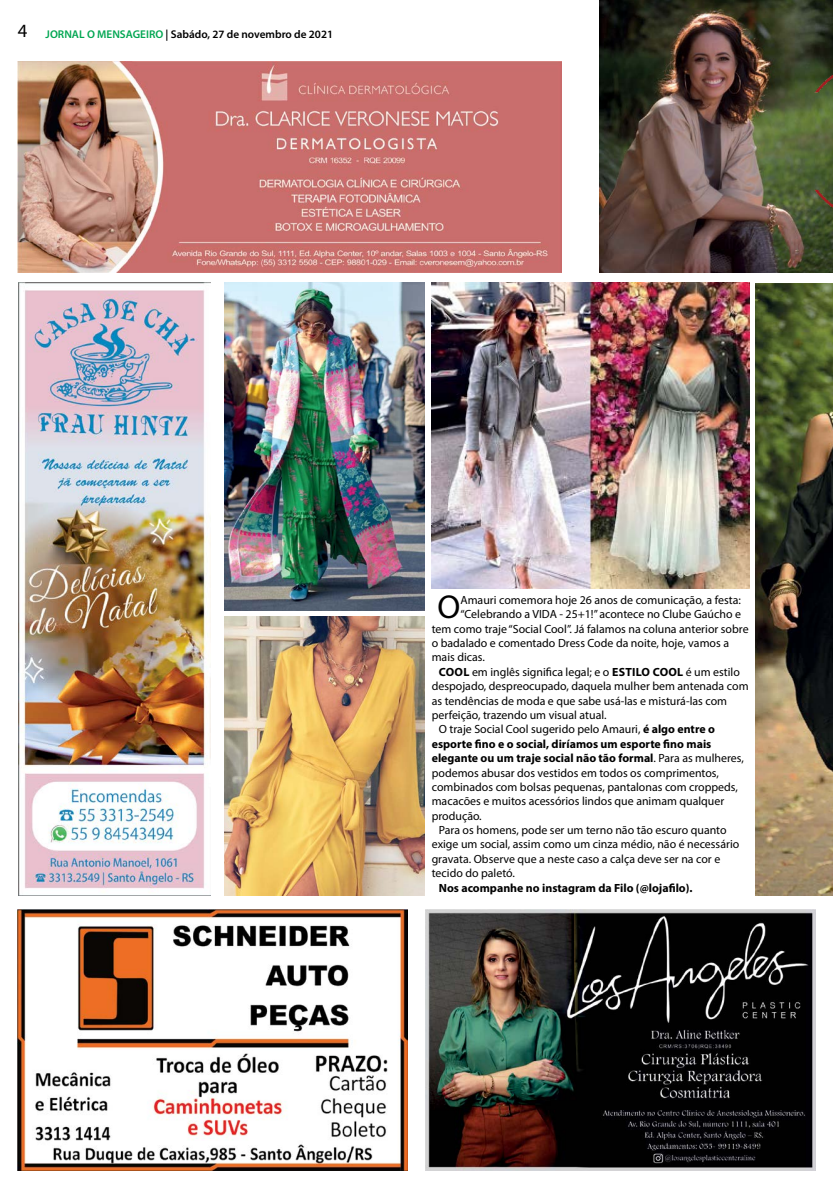
<style>
.page{position:relative;width:833px;height:1188px;background:#fff}
.page>*{position:absolute;margin:0;border:0;box-sizing:border-box;transform-origin:0 0}
.t1{font:33.25px "Myriad Pro";color:#000}
.t2{font:11.88px "Myriad Pro";color:#000}
.t3{font:700 11.88px "Myriad Pro";color:#000}
.t4{font:600 11.25px "Myriad Pro";color:#000}
.s1{font-weight:400;font-size:18.75px}
.s2{color:#00a651}
.s3{font-weight:700}
.s4{font-weight:400}
</style>
<div class="page">
<img style="left:600px;top:0;width:233px;height:272px">
<img style="left:814px;top:59px;width:19px;height:164px">
<img style="left:425px;top:909px;width:390px;height:260px">
<img style="left:18px;top:61px;width:543px;height:211px">
<img style="left:18px;top:282px;width:193px;height:612px">
<img style="left:18px;top:909px;width:390px;height:260px">
<img style="left:755px;top:283px;width:78px;height:611px">
<img style="left:224px;top:616px;width:200px;height:278px">
<img style="left:431px;top:282px;width:319px;height:306px">
<img style="left:224px;top:282px;width:200px;height:328px">
<p class="t4" style="left:18px;top:27px;width:317px"><span class="s1">4</span> <span class="s2">JORNAL O MENSAGEIRO</span> | Sabádo, 27 de novembro de 2021</p>
<h1 class="t1" style="left:437px;top:586px;width:24px">O</h1>
<p class="t2" style="left:460px;top:592px;width:282px">Amauri comemora hoje 26 anos de comunicação, a festa:</p>
<p class="t2" style="left:460px;top:606px;width:282px">“Celebrando a VIDA - 25+1!” acontece no Clube Gaúcho e</p>
<p class="t2" style="left:432px;top:621px;width:318px">tem como traje “Social Cool”. Já falamos na coluna anterior sobre</p>
<p class="t2" style="left:432px;top:635px;width:299px">o badalado e comentado Dress Code da noite, hoje, vamos a</p>
<p class="t2" style="left:432px;top:650px;width:55px">mais dicas.</p>
<p class="t2" style="left:439px;top:664px;width:302px"><span class="s3">COOL</span> em inglês significa legal; e o <span class="s3">ESTILO COOL</span> é um estilo</p>
<p class="t2" style="left:432px;top:678px;width:318px">despojado, despreocupado, daquela mulher bem antenada com</p>
<p class="t2" style="left:432px;top:693px;width:297px">as tendências de moda e que sabe usá-las e misturá-las com</p>
<p class="t2" style="left:432px;top:707px;width:176px">perfeição, trazendo um visual atual.</p>
<p class="t2" style="left:439px;top:721px;width:277px">O traje Social Cool sugerido pelo Amauri, <span class="s3">é algo entre o</span></p>
<p class="t3" style="left:432px;top:735px;width:281px">esporte fino e o social, diríamos um esporte fino mais</p>
<p class="t3" style="left:432px;top:750px;width:313px">elegante ou um traje social não tão formal<span class="s4">. Para as mulheres,</span></p>
<p class="t2" style="left:432px;top:765px;width:289px">podemos abusar dos vestidos em todos os comprimentos,</p>
<p class="t2" style="left:432px;top:779px;width:308px">combinados com bolsas pequenas, pantalonas com croppeds,</p>
<p class="t2" style="left:432px;top:793px;width:294px">macacões e muitos acessórios lindos que animam qualquer</p>
<p class="t2" style="left:432px;top:808px;width:52px">produção.</p>
<p class="t2" style="left:439px;top:822px;width:289px">Para os homens, pode ser um terno não tão escuro quanto</p>
<p class="t2" style="left:432px;top:836px;width:309px">exige um social, assim como um cinza médio, não é necessário</p>
<p class="t2" style="left:432px;top:851px;width:290px">gravata. Observe que a neste caso a calça deve ser na cor e</p>
<p class="t2" style="left:432px;top:865px;width:85px">tecido do paletó.</p>
<p class="t3" style="left:439px;top:879px;width:255px">Nos acompanhe no instagram da Filo (@lojafilo).</p>
</div>
